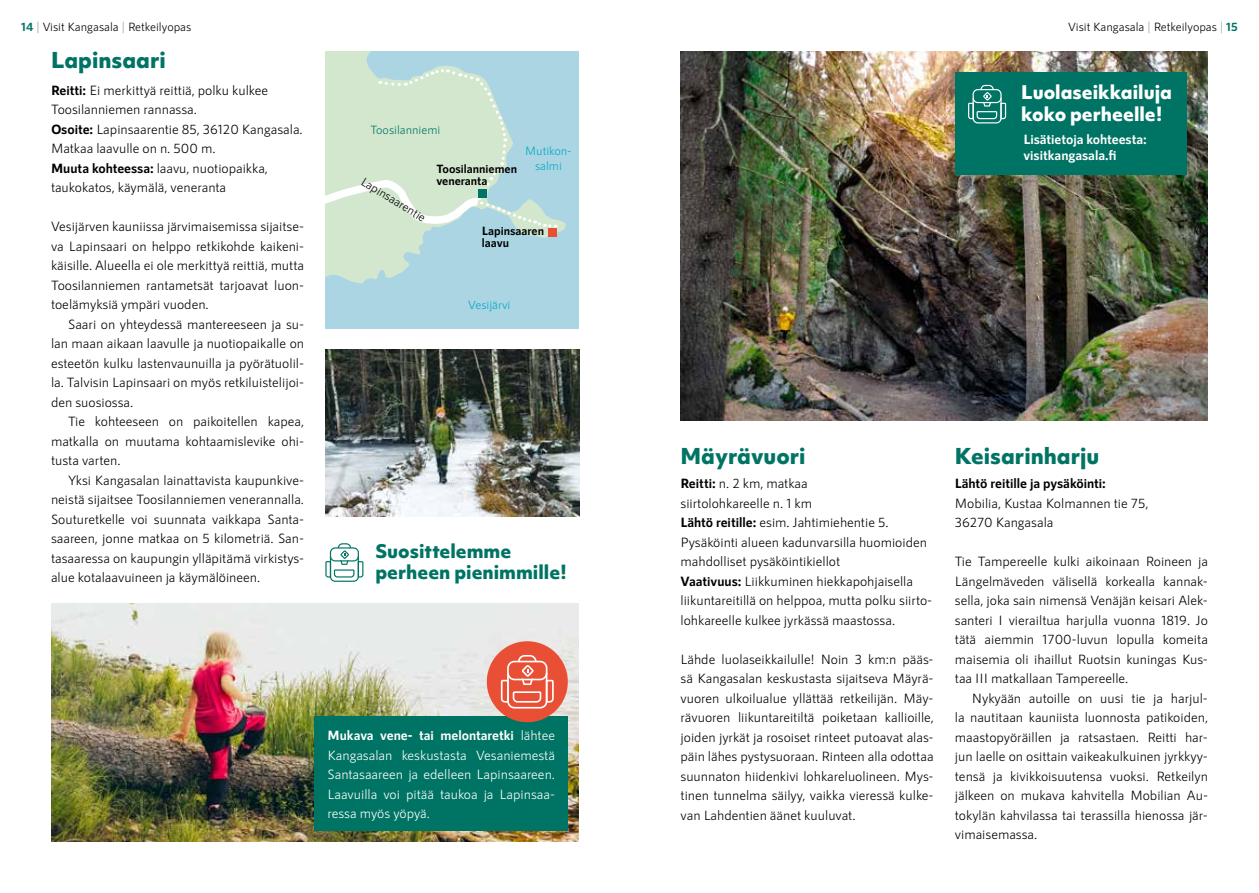
<style>
.page{position:relative;width:1259px;height:893px;background:#fff}
.page>*{position:absolute;margin:0;border:0;box-sizing:border-box;transform-origin:0 0}
.t1{font:800 21px "Objektiv Mk 1";color:#007464}
.t2{font:800 18px/21.6px "Objektiv Mk 1";color:#007464}
.t3{font:800 18px/21.6px "Objektiv Mk 1";color:#fff}
.t4{font:13.5px/19.5px "RNS Sanz";color:#000;text-align:justify}
.t5{font:13.5px/19.5px "RNS Sanz";color:#fff;text-align:justify}
.t6{font:700 13.5px/16.2px "RNS Sanz";color:#fff}
.t7{font:700 13.5px "RNS Sanz";color:#000}
.t8{font:12px "RNS Sanz";color:#000}
.t9{font:700 12px/12px "RNS Sanz";color:#000}
.t10{font:12px/14.4px "RNS Sanz";color:#00aac6;text-align:center}
.t11{font:12px "RNS Sanz";color:#007464}
.s1{font-weight:700;color:#007464}
.s2{color:#9d9d9c}
.s3{font-weight:700}
</style>
<div class="page">
<div style="left:325px;top:51px;width:253px;height:277px;background:#abd5e3"></div>
<svg style="left:325px;top:51px;width:241px;height:233px"></svg>
<div style="left:548px;top:228px;width:8px;height:8px;background:#e94f35"></div>
<div style="left:478px;top:189px;width:9px;height:9px;background:#007464"></div>
<img style="left:51px;top:604px;width:527px;height:238px">
<img style="left:680px;top:51px;width:528px;height:370px">
<svg style="left:325px;top:543px;width:38px;height:39px"></svg>
<div style="left:955px;top:72px;width:231px;height:102px;background:#007464"></div>
<svg style="left:968px;top:85px;width:38px;height:38px"></svg>
<img style="left:325px;top:349px;width:255px;height:168px">
<div style="left:315px;top:716px;width:253px;height:115px;background:#007464"></div>
<svg style="left:483px;top:638px;width:88px;height:87px;background:#d88776"></svg>
<p class="t8" style="left:21px;top:20px;width:172px"><span class="s1">14</span> <span class="s2">|</span> Visit Kangasala <span class="s2">|</span> Retkeilyopas</p>
<p class="t8" style="left:1068px;top:20px;width:171px">Visit Kangasala <span class="s2">|</span> Retkeilyopas <span class="s2">|</span> <span class="s1">15</span></p>
<h1 class="t1" style="left:51px;top:45px;width:116px">Lapinsaari</h1>
<p class="t4" style="left:51px;top:80px;width:253px;text-align:left"><span class="s3">Reitti:</span> Ei merkittyä reittiä, polku kulkee Toosilanniemen rannassa.<br><span class="s3">Osoite:</span> Lapinsaarentie 85, 36120 Kangasala.<br>Matkaa laavulle on n. 500 m.<br><span class="s3">Muuta kohteessa:</span> laavu, nuotiopaikka, taukokatos, käymälä, veneranta</p>
<p class="t4" style="left:51px;top:216px;width:255px">Vesijärven kauniissa järvimaisemissa sijaitse&shy;va Lapinsaari on helppo retkikohde kaikeni&shy;käisille. Alueella ei ole merkittyä reittiä, mutta Toosilanniemen rantametsät tarjoavat luon&shy;toelämyksiä ympäri vuoden.</p>
<p class="t4" style="left:51px;top:314px;width:255px;text-indent:17px">Saari on yhteydessä mantereeseen ja su&shy;lan maan aikaan laavulle ja nuotiopaikalle on esteetön kulku lastenvaunuilla ja pyörätuolil&shy;la. Talvisin Lapinsaari on myös retkiluistelijoi&shy;den suosiossa.</p>
<p class="t4" style="left:51px;top:411px;width:255px;text-indent:17px">Tie kohteeseen on paikoitellen kapea, matkalla on muutama kohtaamislevike ohi&shy;tusta varten.</p>
<p class="t4" style="left:51px;top:470px;width:255px;text-indent:17px">Yksi Kangasalan lainattavista kaupunkive&shy;neistä sijaitsee Toosilanniemen venerannalla.<br>Souturetkelle voi suunnata vaikkapa Santa&shy;saareen, jonne matkaa on 5 kilometriä. San&shy;tasaaressa on kaupungin ylläpitämä virkistys&shy;alue kotalaavuineen ja käymälöineen.</p>
<p class="t11" style="left:370px;top:123px;width:71px">Toosilanniemi</p>
<p class="t8" style="left:366px;top:174px;width:75px;rotate:32deg">Lapinsaarentie</p>
<p class="t9" style="left:436px;top:163px;width:82px">Toosilanniemen veneranta</p>
<p class="t10" style="left:525px;top:144px;width:48px">Mutikon&shy;salmi</p>
<p class="t9" style="left:482px;top:225px;width:64px">Lapinsaaren laavu</p>
<p class="t10" style="left:468px;top:297px;width:44px">Vesijärvi</p>
<h2 class="t2" style="left:375px;top:540px;width:193px">Suosittelemme perheen pienimmille!</h2>
<p class="t5" style="left:327px;top:725px;width:229px"><span class="s3">Mukava vene- tai melontaretki</span> lähtee Kangasalan keskustasta Vesaniemestä Santasaareen ja edelleen Lapinsaareen.<br>Laavuilla voi pitää taukoa ja Lapinsaa&shy;ressa myös yöpyä.</p>
<h2 class="t3" style="left:1021px;top:81px;width:152px">Luolaseikkailuja koko perheelle!</h2>
<p class="t6" style="left:1023px;top:131px;width:125px">Lisätietoja kohteesta: visitkangasala.fi</p>
<h1 class="t1" style="left:680px;top:441px;width:127px">Mäyrävuori</h1>
<h1 class="t1" style="left:955px;top:441px;width:146px">Keisarinharju</h1>
<p class="t4" style="left:680px;top:474px;width:253px;text-align:left"><span class="s3">Reitti:</span> n. 2 km, matkaa<br>siirtolohkareelle n. 1 km<br><span class="s3">Lähtö reitille:</span> esim. Jahtimiehentie 5.<br>Pysäköinti alueen kadunvarsilla huomioiden mahdolliset pysäköintikiellot<br><span class="s3">Vaativuus:</span> Liikkuminen hiekkapohjaisella liikuntareitillä on helppoa, mutta polku siirto&shy;lohkareelle kulkee jyrkässä maastossa.</p>
<p class="t4" style="left:680px;top:649px;width:255px">Lähde luolaseikkailulle! Noin 3 km:n pääs&shy;sä Kangasalan keskustasta sijaitseva Mäyrä&shy;vuoren ulkoilualue yllättää retkeilijän. Mäy&shy;rävuoren liikuntareitiltä poiketaan kallioille, joiden jyrkät ja rosoiset rinteet putoavat alas&shy;päin lähes pystysuoraan. Rinteen alla odottaa suunnaton hiidenkivi lohkareluolineen. Mys&shy;tinen tunnelma säilyy, vaikka vieressä kulke&shy;van Lahdentien äänet kuuluvat.</p>
<p class="t7" style="left:955px;top:476px;width:152px">Lähtö reitille ja pysäköinti:</p>
<p class="t4" style="left:955px;top:493px;width:195px">Mobilia, Kustaa Kolmannen tie 75,<br>36270 Kangasala</p>
<p class="t4" style="left:955px;top:552px;width:254px">Tie Tampereelle kulki aikoinaan Roineen ja Längelmäveden välisellä korkealla kannak&shy;sella, joka sain nimensä Venäjän keisari Alek&shy;santeri I vierailtua harjulla vuonna 1819. Jo tätä aiemmin 1700-luvun lopulla komeita maisemia oli ihaillut Ruotsin kuningas Kus&shy;taa III matkallaan Tampereelle.</p>
<p class="t4" style="left:955px;top:688px;width:255px;text-indent:17px">Nykyään autoille on uusi tie ja harjul&shy;la nautitaan kauniista luonnosta patikoiden, maastopyöräillen ja ratsastaen. Reitti har&shy;jun laelle on osittain vaikeakulkuinen jyrkkyy&shy;tensä ja kivikkoisuutensa vuoksi. Retkeilyn jälkeen on mukava kahvitella Mobilian Au&shy;tokylän kahvilassa tai terassilla hienossa jär&shy;vimaisemassa.</p>
</div>
